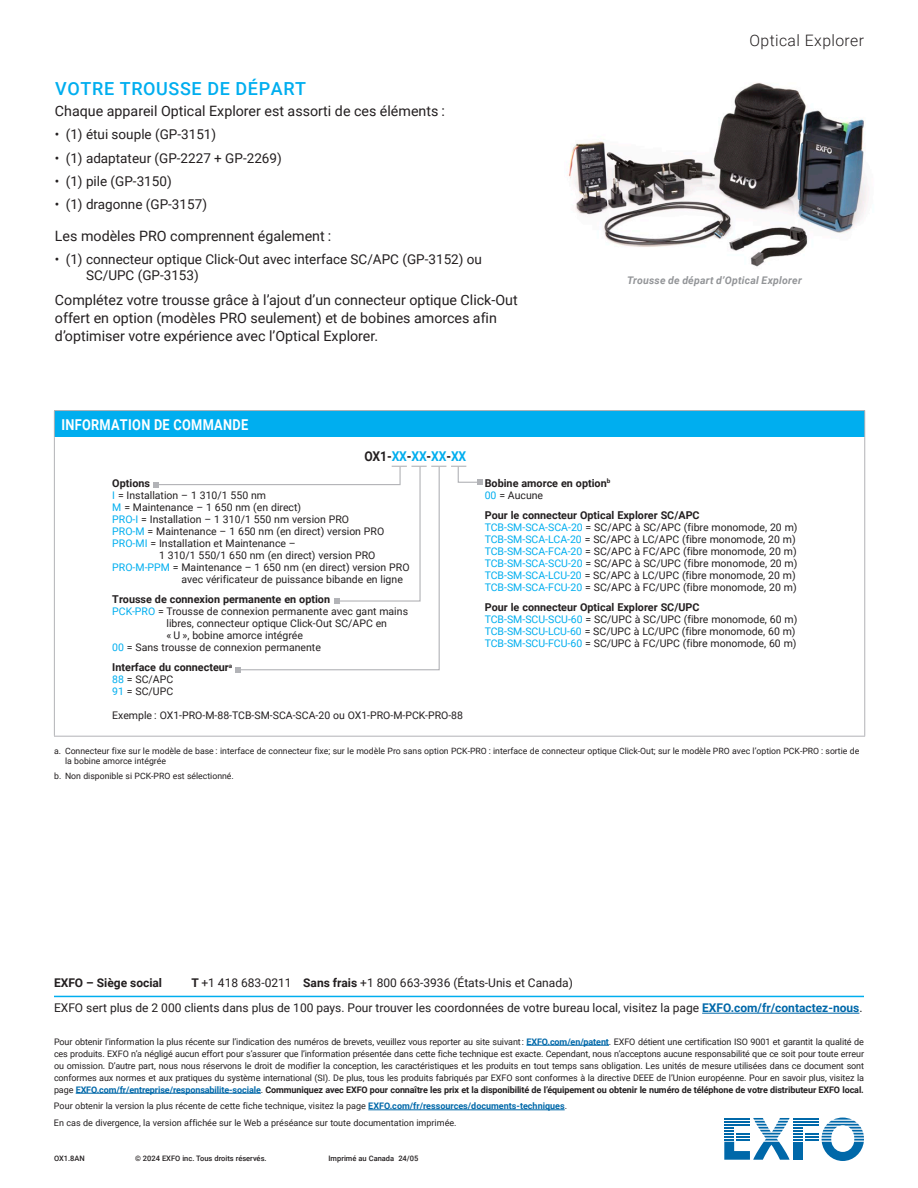
<style>
.page{position:relative;width:918px;height:1188px;background:#fff}
.page>*{position:absolute;margin:0;border:0;box-sizing:border-box;transform-origin:0 0}
.t1{font:500 18px "Roboto";letter-spacing:.035em;color:#00aeef}
.t2{font:300 15.75px "Roboto";letter-spacing:.025em;color:#231f20}
.t3{font:700 15px "Roboto";letter-spacing:.025em;color:#fff;scale:.85 1}
.t4{font:14.25px/18px "Roboto";color:#231f20}
.t5{font:13.5px/16.5px "Roboto";color:#231f20}
.t6{font:700 13.5px "Roboto";letter-spacing:-.01em;color:#00aeef;scale:.9 1}
.t7{font:12px/25.2px "Roboto";color:#231f20}
.t8{font:700 12px "Roboto";color:#231f20}
.t9{font:700 10.8px "Roboto";color:#231f20}
.t10{font:10.5px/12px "Roboto";color:#231f20}
.t11{font:italic 700 10.5px "Roboto";letter-spacing:.02em;color:#939598}
.t12{font:9px/12px "Roboto";color:#231f20;text-align:justify}
.t13{font:8.7px/9.8px "Roboto";color:#231f20}
.t14{font:500 7.5px "Roboto";color:#231f20}
.s1{color:#231f20}
.s2{color:#00aeef}
.s3{font-weight:700}
.s4{font-weight:700;color:#0068a9}
</style>
<div class="page">
<svg style="left:724px;top:1118px;width:140px;height:43px"></svg>
<hr style="left:724px;top:1124px;width:26px;height:2px;background:#0068a9">
<hr style="left:54px;top:996px;width:810px;height:1px;background:#00aeef">
<hr style="left:702px;top:1013px;width:157px;height:1px;background:#0068a9">
<hr style="left:526px;top:1045px;width:83px;height:1px;background:#0068a9">
<hr style="left:76px;top:1093px;width:185px;height:1px;background:#0068a9">
<hr style="left:368px;top:1110px;width:197px;height:1px;background:#0068a9">
<div style="left:54px;top:411px;width:811px;height:27px;background:#00aeef"></div>
<hr style="left:54px;top:410px;width:811px;height:1px;background:#b2b3b7">
<svg style="left:54px;top:411px;width:1px;height:27px"></svg>
<svg style="left:864px;top:411px;width:1px;height:27px"></svg>
<hr style="left:54px;top:438px;width:1px;height:298px;background:#b2b3b7">
<hr style="left:864px;top:438px;width:1px;height:298px;background:#b2b3b7">
<hr style="left:54px;top:736px;width:811px;height:1px;background:#b2b3b7">
<img style="left:568px;top:83px;width:299px;height:184px">
<svg style="left:154px;top:465px;width:328px;height:207px"></svg>
<h1 class="t1" style="left:55px;top:75px;width:252px">VOTRE TROUSSE DE DÉPART</h1>
<h3 class="t4" style="left:55px;top:101px;width:391px">Chaque appareil Optical Explorer est assorti de ces éléments :</h3>
<h3 class="t5" style="left:55px;top:126px;width:163px">• (1) étui souple (GP-3151)</h3>
<h3 class="t5" style="left:55px;top:149px;width:228px">• (1) adaptateur (GP-2227 + GP-2269)</h3>
<h3 class="t5" style="left:55px;top:172px;width:118px">• (1) pile (GP-3150)</h3>
<h3 class="t5" style="left:55px;top:195px;width:154px">• (1) dragonne (GP-3157)</h3>
<h3 class="t4" style="left:55px;top:226px;width:278px">Les modèles PRO comprennent également :</h3>
<h3 class="t5" style="left:86px;top:250px;width:398px;text-indent:-31px">• (1) connecteur optique Click-Out avec interface SC/APC (GP-3152) ou<br>SC/UPC (GP‑3153)</h3>
<h3 class="t4" style="left:55px;top:290px;width:464px">Complétez votre trousse grâce à l’ajout d’un connecteur optique Click-Out offert en option (modèles PRO seulement) et de bobines amorces afin d’optimiser votre expérience avec l’Optical Explorer.</h3>
<h3 class="t3" style="left:61px;top:414px;width:221px">INFORMATION DE COMMANDE</h3>
<h3 class="t6" style="left:364px;top:447px;width:115px"><span class="s1">OX1-</span>XX<span class="s1">-</span>XX<span class="s1">-</span>XX<span class="s1">-</span>XX</h3>
<h2 class="t2" style="left:750px;top:30px;width:116px">Optical Explorer</h2>
<p class="t11" style="left:627px;top:273px;width:176px">Trousse de départ d’Optical Explorer</p>
<p class="t9" style="left:112px;top:476px;width:39px">Options</p>
<p class="t10" style="left:112px;top:489px;width:155px"><span class="s2">I</span> = Installation – 1 310/1 550 nm</p>
<p class="t10" style="left:112px;top:501px;width:190px"><span class="s2">M</span> = Maintenance – 1 650 nm (en direct)</p>
<p class="t10" style="left:112px;top:513px;width:238px"><span class="s2">PRO-I</span> = Installation – 1 310/1 550 nm version PRO</p>
<p class="t10" style="left:112px;top:525px;width:273px"><span class="s2">PRO-M</span> = Maintenance – 1 650 nm (en direct) version PRO</p>
<p class="t10" style="left:112px;top:537px;width:185px"><span class="s2">PRO-MI</span> = Installation et Maintenance –</p>
<p class="t10" style="left:159px;top:549px;width:218px">1 310/1 550/1 650 nm (en direct) version PRO</p>
<p class="t10" style="left:112px;top:561px;width:299px"><span class="s2">PRO-M-PPM</span> = Maintenance – 1 650 nm (en direct) version PRO</p>
<p class="t10" style="left:181px;top:573px;width:223px">avec vérificateur de puissance bibande en ligne</p>
<p class="t9" style="left:112px;top:592px;width:219px">Trousse de connexion permanente en option</p>
<p class="t10" style="left:112px;top:605px;width:297px"><span class="s2">PCK-PRO</span> = Trousse de connexion permanente avec gant mains</p>
<p class="t10" style="left:167px;top:617px;width:222px">libres, connecteur optique Click-Out SC/APC en</p>
<p class="t10" style="left:167px;top:629px;width:138px">« U », bobine amorce intégrée</p>
<p class="t10" style="left:112px;top:641px;width:210px"><span class="s2">00</span> = Sans trousse de connexion permanente</p>
<p class="t9" style="left:112px;top:660px;width:121px">Interface du connecteur<sup>a</sup></p>
<p class="t10" style="left:112px;top:673px;width:62px"><span class="s2">88</span> = SC/APC<br><span class="s2">91</span> = SC/UPC</p>
<p class="t10" style="left:112px;top:708px;width:352px">Exemple : OX1-PRO-M-88-TCB-SM-SCA-SCA-20 ou OX1-PRO-M-PCK-PRO-88</p>
<p class="t9" style="left:485px;top:475px;width:127px">Bobine amorce en option<sup>b</sup></p>
<p class="t10" style="left:485px;top:489px;width:60px"><span class="s2">00</span> = Aucune</p>
<p class="t9" style="left:485px;top:507px;width:217px">Pour le connecteur Optical Explorer SC/APC</p>
<p class="t10" style="left:485px;top:521px;width:314px"><span class="s2">TCB-SM-SCA-SCA-20</span> = SC/APC à SC/APC (fibre monomode, 20 m)<br><span class="s2">TCB-SM-SCA-LCA-20</span> = SC/APC à LC/APC (fibre monomode, 20 m)<br><span class="s2">TCB-SM-SCA-FCA-20</span> = SC/APC à FC/APC (fibre monomode, 20 m)<br><span class="s2">TCB-SM-SCA-SCU-20</span> = SC/APC à SC/UPC (fibre monomode, 20 m)<br><span class="s2">TCB-SM-SCA-LCU-20</span> = SC/APC à LC/UPC (fibre monomode, 20 m)<br><span class="s2">TCB-SM-SCA-FCU-20</span> = SC/APC à FC/UPC (fibre monomode, 20 m)</p>
<p class="t9" style="left:485px;top:599px;width:216px">Pour le connecteur Optical Explorer SC/UPC</p>
<p class="t10" style="left:485px;top:613px;width:314px"><span class="s2">TCB-SM-SCU-SCU-60</span> = SC/UPC à SC/UPC (fibre monomode, 60 m)<br><span class="s2">TCB-SM-SCU-LCU-60</span> = SC/UPC à LC/UPC (fibre monomode, 60 m)<br><span class="s2">TCB-SM-SCU-FCU-60</span> = SC/UPC à FC/UPC (fibre monomode, 60 m)</p>
<p class="t13" style="left:65px;top:746px;width:796px;text-indent:-11px">a. Connecteur fixe sur le modèle de base : interface de connecteur fixe; sur le modèle Pro sans option PCK-PRO : interface de connecteur optique Click-Out; sur le modèle PRO avec l’option PCK-PRO : sortie de la bobine amorce intégrée</p>
<p class="t13" style="left:54px;top:770px;width:181px">b. Non disponible si PCK-PRO est sélectionné.</p>
<h3 class="t7" style="left:54px;top:970px;width:810px;text-indent:137px"><span class="s3">T</span> +1 418 683-0211 <span class="s3">Sans frais</span> +1 800 663-3936 (États-Unis et Canada)<br>EXFO sert plus de 2 000 clients dans plus de 100 pays. Pour trouver les coordonnées de votre bureau local, visitez la page <span class="s4">EXFO.com/fr/contactez-nous</span>.</h3>
<p class="t12" style="left:54px;top:1035px;width:812px">Pour obtenir l’information la plus récente sur l’indication des numéros de brevets, veuillez vous reporter au site suivant : <span class="s4">EXFO.com/en/patent</span>. EXFO détient une certification ISO 9001 et garantit la qualité de ces produits. EXFO n’a négligé aucun effort pour s’assurer que l’information présentée dans cette fiche technique est exacte. Cependant, nous n’acceptons aucune responsabilité que ce soit pour toute erreur ou omission. D’autre part, nous nous réservons le droit de modifier la conception, les caractéristiques et les produits en tout temps sans obligation. Les unités de mesure utilisées dans ce document sont conformes aux normes et aux pratiques du système international (SI). De plus, tous les produits fabriqués par EXFO sont conformes à la directive DEEE de l’Union européenne. Pour en savoir plus, visitez la page <span class="s4">EXFO.com/fr/entreprise/responsabilite-sociale</span>. <span class="s3">Communiquez avec EXFO pour connaître les prix et la disponibilité de l’équipement ou obtenir le numéro de téléphone de votre distributeur EXFO local.</span></p>
<p class="t12" style="left:54px;top:1097px;width:515px;line-height:16.6px">Pour obtenir la version la plus récente de cette fiche technique, visitez la page <span class="s4">EXFO.com/fr/ressources/documents-techniques</span>.<br>En cas de divergence, la version affichée sur le Web a préséance sur toute documentation imprimée.</p>
<h3 class="t8" style="left:54px;top:974px;width:110px">EXFO – Siège social</h3>
<p class="t14" style="left:54px;top:1153px;width:32px">OX1.8AN</p>
<p class="t14" style="left:135px;top:1153px;width:133px">© 2024 EXFO inc. Tous droits réservés.</p>
<p class="t14" style="left:328px;top:1153px;width:91px">Imprimé au Canada 24/05</p>
</div>
